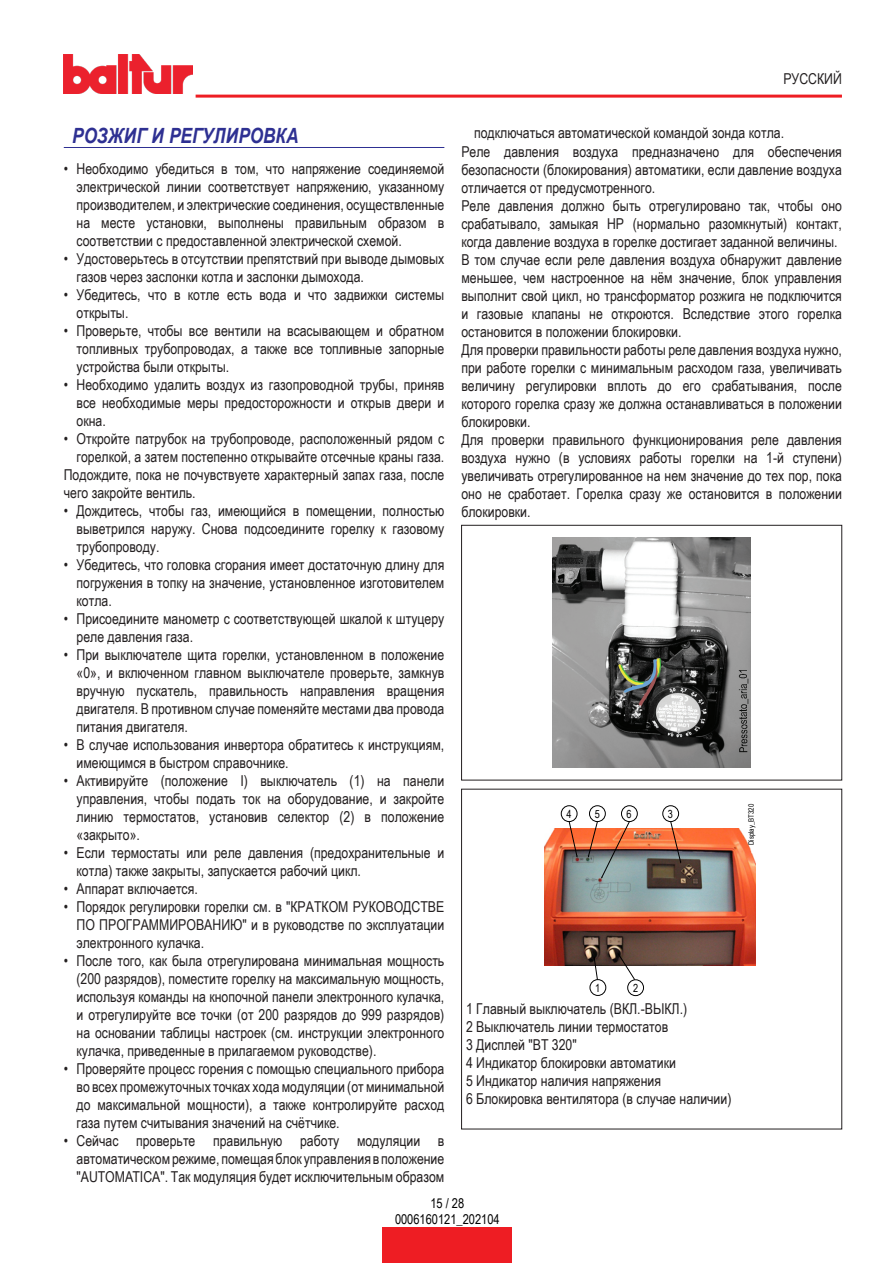
<style>
.page{position:relative;width:893px;height:1263px;background:#fff}
.page>*{position:absolute;margin:0;border:0;box-sizing:border-box;transform-origin:0 0}
.Capitolo{font:italic 700 21px "Arial Narrow";color:#2e3092}
.Testo{font:15px/18px "Arial Narrow";color:#231f20;text-align:justify}
.t1{font:13.5px/16.2px "Arial Narrow";color:#000;text-align:center}
.t2{font:11.25px "Arial Narrow";color:#000}
.t3{font:7.5px "Arial Narrow";color:#000}
</style>
<div class="page">
<hr style="left:64px;top:147px;width:380px;height:1px;background:#2e3092">
<div style="left:461px;top:525px;width:381px;height:255px;border:1px solid #231f20"></div>
<img style="left:552px;top:538px;width:199px;height:230px">
<img style="left:545px;top:828px;width:211px;height:138px">
<svg style="left:569px;top:821px;width:9px;height:36px"></svg>
<svg style="left:588px;top:821px;width:42px;height:58px;background:#b5907e"></svg>
<svg style="left:670px;top:821px;width:11px;height:42px"></svg>
<svg style="left:593px;top:956px;width:5px;height:24px"></svg>
<svg style="left:618px;top:953px;width:17px;height:27px"></svg>
<div style="left:561px;top:806px;width:16px;height:16px;border:1px solid #000;border-radius:50%"></div>
<div style="left:589px;top:806px;width:16px;height:16px;border:1px solid #000;border-radius:50%"></div>
<div style="left:621px;top:806px;width:16px;height:16px;border:1px solid #000;border-radius:50%"></div>
<div style="left:663px;top:806px;width:16px;height:16px;border:1px solid #000;border-radius:50%"></div>
<div style="left:628px;top:980px;width:16px;height:16px;border:1px solid #000;border-radius:50%"></div>
<div style="left:590px;top:979px;width:16px;height:16px;border:1px solid #000;border-radius:50%"></div>
<hr style="left:196px;top:95px;width:646px;height:3px;background:#ee1d23">
<div style="left:383px;top:1228px;width:129px;height:35px;background:#ee1d23"></div>
<img style="left:64px;top:55px;width:129px;height:39px">
<p class="Testo" style="left:783px;top:69px;width:60px">РУССКИЙ</p>
<p class="Capitolo" style="left:72px;top:120px;width:228px">РОЗЖИГ И РЕГУЛИРОВКА</p>
<p class="Testo" style="left:77px;top:159px;width:369px;text-indent:-13px">• Необходимо убедиться в том, что напряжение соединяемой электрической линии соответствует напряжению, указанному производителем, и электрические соединения, осуществленные на месте установки, выполнены правильным образом в соответствии с предоставленной электрической схемой.</p>
<p class="Testo" style="left:77px;top:249px;width:369px;text-indent:-13px">• Удостоверьтесь в отсутствии препятствий при выводе дымовых газов через заслонки котла и заслонки дымохода.</p>
<p class="Testo" style="left:77px;top:285px;width:369px;text-indent:-13px">• Убедитесь, что в котле есть вода и что задвижки системы открыты.</p>
<p class="Testo" style="left:77px;top:321px;width:369px;text-indent:-13px">• Проверьте, чтобы все вентили на всасывающем и обратном топливных трубопроводах, а также все топливные запорные устройства были открыты.</p>
<p class="Testo" style="left:77px;top:375px;width:369px;text-indent:-13px">• Необходимо удалить воздух из газопроводной трубы, приняв все необходимые меры предосторожности и открыв двери и окна.</p>
<p class="Testo" style="left:64px;top:429px;width:382px;text-align:right">• Откройте патрубок на трубопроводе, расположенный рядом с горелкой, а затем постепенно открывайте отсечные краны газа.</p>
<p class="Testo" style="left:64px;top:465px;width:382px">Подождите, пока не почувствуете характерный запах газа, после чего закройте вентиль.</p>
<p class="Testo" style="left:77px;top:501px;width:369px;text-indent:-13px">• Дождитесь, чтобы газ, имеющийся в помещении, полностью выветрился наружу. Снова подсоедините горелку к газовому трубопроводу.</p>
<p class="Testo" style="left:77px;top:555px;width:369px;text-indent:-13px">• Убедитесь, что головка сгорания имеет достаточную длину для погружения в топку на значение, установленное изготовителем котла.</p>
<p class="Testo" style="left:77px;top:609px;width:369px;text-indent:-13px">• Присоедините манометр с соответствующей шкалой к штуцеру реле давления газа.</p>
<p class="Testo" style="left:77px;top:645px;width:369px;text-indent:-13px">• При выключателе щита горелки, установленном в положение «0», и включенном главном выключателе проверьте, замкнув вручную пускатель, правильность направления вращения двигателя. В противном случае поменяйте местами два провода питания двигателя.</p>
<p class="Testo" style="left:77px;top:735px;width:369px;text-indent:-13px">• В случае использования инвертора обратитесь к инструкциям, имеющимся в быстром справочнике.</p>
<p class="Testo" style="left:77px;top:771px;width:369px;text-indent:-13px">• Активируйте (положение I) выключатель (1) на панели управления, чтобы подать ток на оборудование, и закройте линию термостатов, установив селектор (2) в положение «закрыто».</p>
<p class="Testo" style="left:77px;top:843px;width:369px;text-indent:-13px">• Если термостаты или реле давления (предохранительные и котла) также закрыты, запускается рабочий цикл.</p>
<p class="Testo" style="left:64px;top:879px;width:136px">• Аппарат включается.</p>
<p class="Testo" style="left:77px;top:897px;width:369px;text-indent:-13px">• Порядок регулировки горелки см. в "КРАТКОМ РУКОВОДСТВЕ ПО ПРОГРАММИРОВАНИЮ" и в руководстве по эксплуатации электронного кулачка.</p>
<p class="Testo" style="left:77px;top:951px;width:369px;text-indent:-13px">• После того, как была отрегулирована минимальная мощность (200 разрядов), поместите горелку на максимальную мощность, используя команды на кнопочной панели электронного кулачка, и отрегулируйте все точки (от 200 разрядов до 999 разрядов) на основании таблицы настроек (см. инструкции электронного кулачка, приведенные в прилагаемом руководстве).</p>
<p class="Testo" style="left:77px;top:1059px;width:369px;text-indent:-13px">• Проверяйте процесс горения с помощью специального прибора во всех промежуточных точках хода модуляции (от минимальной до максимальной мощности), а также контролируйте расход газа путем считывания значений на счётчике.</p>
<p class="Testo" style="left:77px;top:1131px;width:369px;text-indent:-13px">• Сейчас проверьте правильную работу модуляции в автоматическом режиме, помещая блок управления в положение "AUTOMATICA". Так модуляция будет исключительным образом</p>
<p class="Testo" style="left:474px;top:124px;width:311px">подключаться автоматической командой зонда котла.</p>
<p class="Testo" style="left:461px;top:142px;width:382px">Реле давления воздуха предназначено для обеспечения безопасности (блокирования) автоматики, если давление воздуха отличается от предусмотренного.</p>
<p class="Testo" style="left:461px;top:196px;width:382px">Реле давления должно быть отрегулировано так, чтобы оно срабатывало, замыкая НР (нормально разомкнутый) контакт, когда давление воздуха в горелке достигает заданной величины.</p>
<p class="Testo" style="left:461px;top:250px;width:382px">В том случае если реле давления воздуха обнаружит давление меньшее, чем настроенное на нём значение, блок управления выполнит свой цикл, но трансформатор розжига не подключится и газовые клапаны не откроются. Вследствие этого горелка остановится в положении блокировки.</p>
<p class="Testo" style="left:461px;top:340px;width:382px">Для проверки правильности работы реле давления воздуха нужно, при работе горелки с минимальным расходом газа, увеличивать величину регулировки вплоть до его срабатывания, после которого горелка сразу же должна останавливаться в положении блокировки.</p>
<p class="Testo" style="left:461px;top:430px;width:382px">Для проверки правильного функционирования реле давления воздуха нужно (в условиях работы горелки на 1-й ступени) увеличивать отрегулированное на нем значение до тех пор, пока оно не сработает. Горелка сразу же остановится в положении блокировки.</p>
<p class="t2" style="left:566px;top:806px;width:7px">4</p>
<p class="t2" style="left:595px;top:806px;width:7px">5</p>
<p class="t2" style="left:627px;top:806px;width:7px">6</p>
<p class="t2" style="left:668px;top:806px;width:7px">3</p>
<p class="t3" style="left:746px;top:845px;width:43px;rotate:-90deg">Display_BT320</p>
<p class="t2" style="left:595px;top:979px;width:7px">1</p>
<p class="t2" style="left:633px;top:980px;width:7px">2</p>
<p class="Testo" style="left:466px;top:999px;width:223px">1 Главный выключатель (ВКЛ.-ВЫКЛ.)</p>
<p class="Testo" style="left:466px;top:1017px;width:204px">2 Выключатель линии термостатов</p>
<p class="Testo" style="left:466px;top:1035px;width:112px">3 Дисплей "BT 320"</p>
<p class="Testo" style="left:466px;top:1053px;width:211px">4 Индикатор блокировки автоматики</p>
<p class="Testo" style="left:466px;top:1071px;width:197px">5 Индикатор наличия напряжения</p>
<p class="Testo" style="left:466px;top:1089px;width:267px">6 Блокировка вентилятора (в случае наличии)</p>
<p class="t1" style="left:395px;top:1195px;width:106px">15 / 28<br>0006160121_202104</p>
</div>
